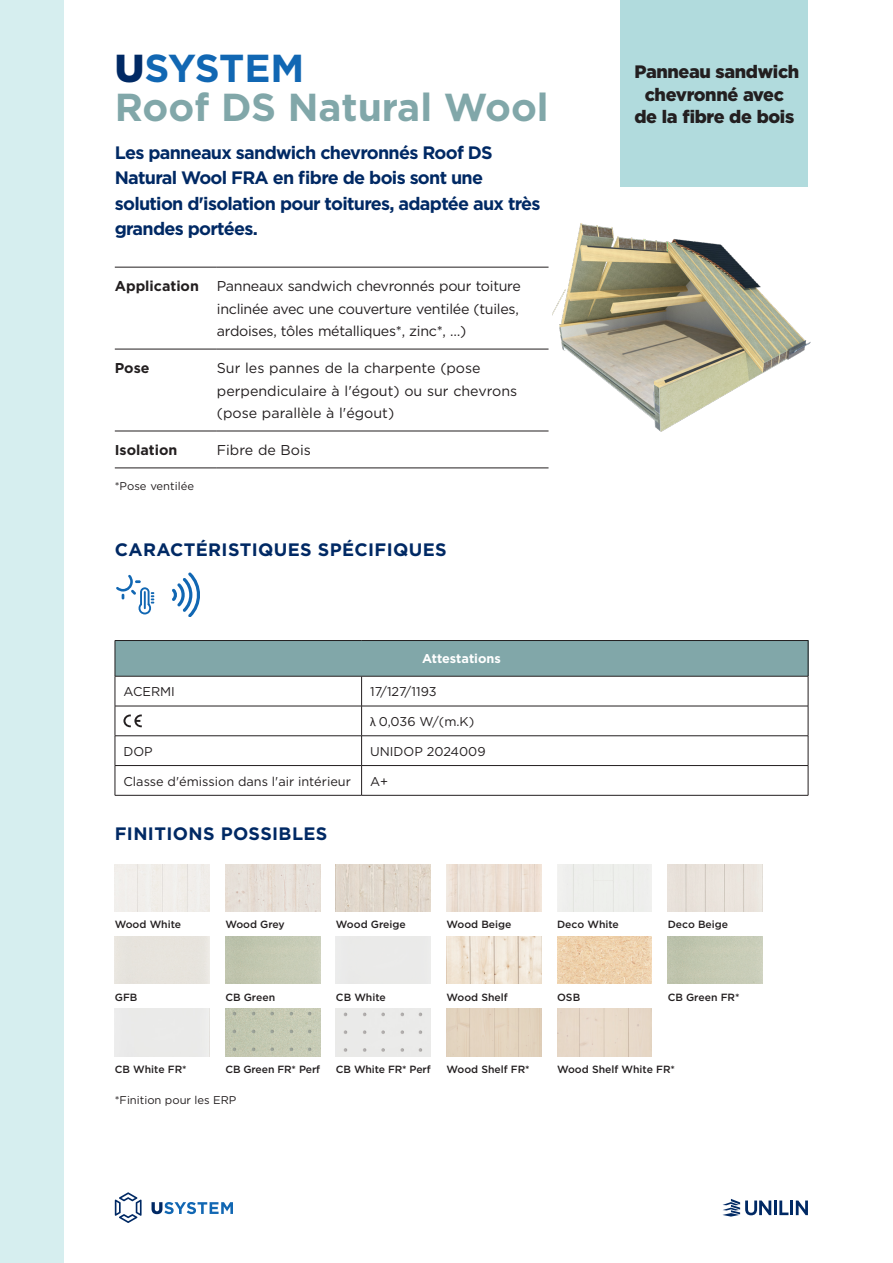
<style>
.page{position:relative;width:893px;height:1263px;background:#fff}
.page>*{position:absolute;margin:0;border:0;box-sizing:border-box;transform-origin:0 0}
.t1{font:700 39px "Gotham";color:#81a7a9}
.t2{font:700 39px "Gotham";letter-spacing:-.015em;color:#1167b3}
.t3{font:700 18px/25.5px "Gotham";letter-spacing:-.04em;color:#002964}
.t4{font:700 18px "Gotham";letter-spacing:.02em;color:#002964}
.t5{font:900 18px/22.5px "Gotham";letter-spacing:-.02em;color:#231f20;text-align:center}
.Produktnaam{font:14.25px/22.5px "Gotham";letter-spacing:-.02em;color:#231f20}
.Produktnaam-2{font:14.25px/22.5px "Gotham";color:#231f20}
.Produktnaam-3{font:700 14.25px "Gotham";color:#231f20}
.t6{font:12.75px "Gotham";color:#231f20}
.t7{font:700 12.75px "Gotham";color:#fff}
.Produktnaam-4{font:11.25px "Gotham";color:#231f20}
.t8{font:500 10.5px "Gotham";color:#231f20}
.s1{font-weight:900;color:#002964}
.s2{font-family:"Calibri"}
</style>
<div class="page">
<div style="left:0;top:0;width:64px;height:1263px;background:#d6eeef"></div>
<svg style="left:152px;top:1202px;width:81px;height:12px"></svg>
<svg style="left:115px;top:1192px;width:27px;height:31px"></svg>
<svg style="left:722px;top:1199px;width:49px;height:17px"></svg>
<hr style="left:774px;top:1200px;width:3px;height:15px;background:#002964">
<svg style="left:779px;top:1200px;width:9px;height:15px"></svg>
<hr style="left:790px;top:1200px;width:3px;height:15px;background:#002964">
<svg style="left:796px;top:1200px;width:12px;height:15px"></svg>
<hr style="left:115px;top:267px;width:102px;height:1px;background:#231f20">
<hr style="left:217px;top:267px;width:332px;height:1px;background:#231f20">
<hr style="left:115px;top:349px;width:102px;height:1px;background:#231f20">
<hr style="left:217px;top:349px;width:332px;height:1px;background:#231f20">
<hr style="left:115px;top:431px;width:102px;height:1px;background:#231f20">
<hr style="left:217px;top:431px;width:332px;height:1px;background:#231f20">
<hr style="left:115px;top:468px;width:102px;height:1px;background:#231f20">
<hr style="left:217px;top:468px;width:332px;height:1px;background:#231f20">
<img style="left:553px;top:223px;width:258px;height:209px">
<div style="left:115px;top:640px;width:693px;height:36px;background:#81a7a9"></div>
<hr style="left:115px;top:640px;width:247px;height:1px;background:#231f20">
<hr style="left:115px;top:641px;width:1px;height:35px;background:#231f20">
<hr style="left:362px;top:640px;width:446px;height:1px;background:#231f20">
<hr style="left:808px;top:641px;width:1px;height:35px;background:#231f20">
<hr style="left:115px;top:676px;width:247px;height:1px;background:#231f20">
<hr style="left:115px;top:676px;width:1px;height:30px;background:#231f20">
<hr style="left:362px;top:676px;width:446px;height:1px;background:#231f20">
<hr style="left:361px;top:676px;width:1px;height:30px;background:#231f20">
<hr style="left:808px;top:676px;width:1px;height:30px;background:#231f20">
<hr style="left:115px;top:706px;width:247px;height:1px;background:#231f20">
<hr style="left:115px;top:706px;width:1px;height:30px;background:#231f20">
<hr style="left:362px;top:706px;width:446px;height:1px;background:#231f20">
<hr style="left:361px;top:706px;width:1px;height:30px;background:#231f20">
<hr style="left:808px;top:706px;width:1px;height:30px;background:#231f20">
<hr style="left:115px;top:735px;width:247px;height:1px;background:#231f20">
<hr style="left:362px;top:735px;width:446px;height:1px;background:#231f20">
<hr style="left:115px;top:765px;width:247px;height:1px;background:#231f20">
<svg style="left:115px;top:736px;width:1px;height:59px"></svg>
<hr style="left:362px;top:765px;width:446px;height:1px;background:#231f20">
<svg style="left:361px;top:736px;width:1px;height:59px"></svg>
<svg style="left:808px;top:736px;width:1px;height:59px"></svg>
<hr style="left:115px;top:795px;width:247px;height:1px;background:#231f20">
<hr style="left:362px;top:795px;width:446px;height:1px;background:#231f20">
<svg style="left:123px;top:714px;width:19px;height:13px"></svg>
<div style="left:621px;top:0;width:187px;height:187px;background:#b1dbdd"></div>
<div style="left:115px;top:864px;width:95px;height:47px;background:#f1eeeb"></div>
<div style="left:668px;top:864px;width:94px;height:47px;background:#eae3dc"></div>
<img style="left:447px;top:864px;width:94px;height:47px">
<img style="left:225px;top:1009px;width:95px;height:47px">
<img style="left:225px;top:864px;width:95px;height:47px">
<div style="left:557px;top:864px;width:95px;height:47px;background:#eeefec"></div>
<img style="left:447px;top:936px;width:94px;height:48px">
<div style="left:336px;top:1009px;width:95px;height:47px;background:#eaeae9"></div>
<img style="left:336px;top:864px;width:95px;height:47px">
<div style="left:115px;top:1009px;width:95px;height:47px;background:#eaeae9"></div>
<img style="left:557px;top:936px;width:95px;height:48px">
<div style="left:446px;top:1009px;width:95px;height:47px;background:#e3d3bf"></div>
<div style="left:557px;top:1009px;width:95px;height:47px;background:#e7d9c9"></div>
<svg style="left:172px;top:572px;width:28px;height:45px"></svg>
<svg style="left:116px;top:575px;width:38px;height:39px"></svg>
<p class="t2" style="left:115px;top:43px;width:191px"><span class="s1">U</span>SYSTEM</p>
<p class="t1" style="left:115px;top:82px;width:435px">Roof DS Natural Wool</p>
<p class="t3" style="left:115px;top:140px;width:427px">Les panneaux sandwich chevronnés Roof DS Natural Wool FRA en fibre de bois sont une solution d'isolation pour toitures, adaptée aux très grandes portées.</p>
<p class="Produktnaam-3" style="left:115px;top:277px;width:86px">Application</p>
<p class="Produktnaam" style="left:217px;top:275px;width:306px">Panneaux sandwich chevronnés pour toiture inclinée avec une couverture ventilée (tuiles, ardoises, tôles métalliques*, zinc*, …)</p>
<p class="Produktnaam-3" style="left:115px;top:359px;width:36px">Pose</p>
<p class="Produktnaam-2" style="left:217px;top:357px;width:302px">Sur les pannes de la charpente (pose perpendiculaire à l'égout) ou sur chevrons (pose parallèle à l'égout)</p>
<p class="Produktnaam-3" style="left:115px;top:441px;width:64px">Isolation</p>
<p class="Produktnaam-2" style="left:217px;top:438px;width:96px">Fibre de Bois</p>
<p class="Produktnaam-4" style="left:115px;top:478px;width:81px">*Pose ventilée</p>
<p class="t4" style="left:115px;top:538px;width:333px">CARACTÉRISTIQUES SPÉCIFIQUES</p>
<p class="t5" style="left:634px;top:60px;width:166px">Panneau sandwich chevronné avec</p>
<p class="t5" style="left:634px;top:105px;width:161px">de la fibre de bois</p>
<p class="t7" style="left:422px;top:650px;width:80px">Attestations</p>
<p class="t6" style="left:123px;top:683px;width:53px">ACERMI</p>
<p class="t6" style="left:370px;top:683px;width:68px">17/127/1193</p>
<p class="t6" style="left:370px;top:713px;width:106px"><span class="s2">λ</span> 0,036 W/(m.K)</p>
<p class="t6" style="left:123px;top:743px;width:31px">DOP</p>
<p class="t6" style="left:370px;top:743px;width:117px">UNIDOP 2024009</p>
<p class="t6" style="left:123px;top:773px;width:229px">Classe d'émission dans l'air intérieur</p>
<p class="t6" style="left:370px;top:773px;width:20px">A+</p>
<p class="t4" style="left:115px;top:822px;width:214px">FINITIONS POSSIBLES</p>
<p class="t8" style="left:115px;top:918px;width:68px">Wood White</p>
<p class="t8" style="left:447px;top:918px;width:67px">Wood Beige</p>
<p class="t8" style="left:225px;top:918px;width:61px">Wood Grey</p>
<p class="t8" style="left:557px;top:918px;width:63px">Deco White</p>
<p class="t8" style="left:336px;top:918px;width:71px">Wood Greige</p>
<p class="t8" style="left:668px;top:918px;width:62px">Deco Beige</p>
<p class="t8" style="left:447px;top:990px;width:63px">Wood Shelf</p>
<p class="t8" style="left:336px;top:990px;width:51px">CB White</p>
<p class="t8" style="left:115px;top:990px;width:24px">GFB</p>
<p class="t8" style="left:668px;top:990px;width:73px">CB Green FR*</p>
<p class="t8" style="left:225px;top:990px;width:51px">CB Green</p>
<p class="t8" style="left:557px;top:990px;width:25px">OSB</p>
<p class="t8" style="left:115px;top:1062px;width:73px">CB White FR*</p>
<p class="t8" style="left:225px;top:1062px;width:96px">CB Green FR* Perf</p>
<p class="Produktnaam-4" style="left:115px;top:1092px;width:123px">*Finition pour les ERP</p>
<p class="t8" style="left:336px;top:1062px;width:96px">CB White FR* Perf</p>
<p class="t8" style="left:446px;top:1062px;width:85px">Wood Shelf FR*</p>
<p class="t8" style="left:557px;top:1062px;width:119px">Wood Shelf White FR*</p>
</div>
